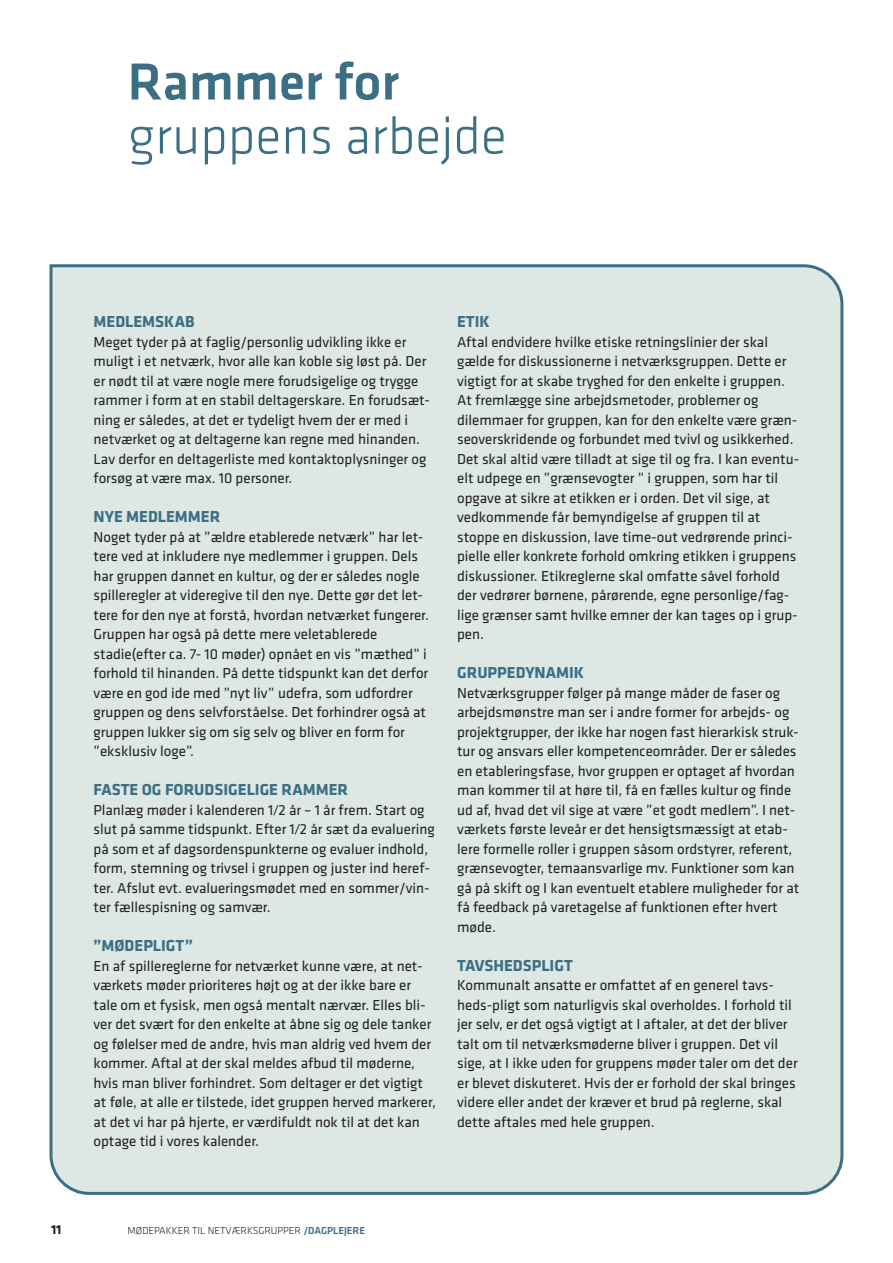
<style>
.page{position:relative;width:893px;height:1263px;background:#fff}
.page>*{position:absolute;margin:0;border:0;box-sizing:border-box;transform-origin:0 0}
.Overskrift_opslag_2{font:300 54px "Klavika";color:#3d6f84}
.Overskrift_opslag_1{font:500 54px "Klavika";color:#3d6f84}
.mellemrubrik{font:700 16.5px "Klavika";color:#3d6f84}
.BAR_Brød{font:15px/19.5px "Klavika";color:#231f20}
.t1{font:700 13.5px "Klavika";color:#231f20}
.t2{font:300 10.5px "Klavika";color:#231f20}
.s1{font-weight:500;color:#3d6f84}
</style>
<div class="page">
<div style="left:49px;top:264px;width:795px;height:931px;background:#dde7e4"></div>
<p class="Overskrift_opslag_1" style="left:128px;top:45px;width:273px">Rammer for</p>
<p class="Overskrift_opslag_2" style="left:128px;top:103px;width:381px">gruppens arbejde</p>
<p class="mellemrubrik" style="left:94px;top:310px;width:103px">MEDLEMSKAB</p>
<p class="BAR_Brød" style="left:94px;top:331px;width:338px">Meget tyder på at faglig/personlig udvikling ikke er muligt i et netværk, hvor alle kan koble sig løst på. Der er nødt til at være nogle mere forudsigelige og trygge rammer i form at en stabil deltagerskare. En forudsæt&shy;ning er således, at det er tydeligt hvem der er med i netværket og at deltagerne kan regne med hinanden.<br>Lav derfor en deltagerliste med kontaktoplysninger og forsøg at være max. 10 personer.</p>
<p class="mellemrubrik" style="left:94px;top:505px;width:128px">NYE MEDLEMMER</p>
<p class="BAR_Brød" style="left:94px;top:526px;width:337px">Noget tyder på at ”ældre etablerede netværk” har let&shy;tere ved at inkludere nye medlemmer i gruppen. Dels har gruppen dannet en kultur, og der er således nogle spilleregler at videregive til den nye. Dette gør det let&shy;tere for den nye at forstå, hvordan netværket fungerer.<br>Gruppen har også på dette mere veletablerede stadie(efter ca. 7- 10 møder) opnået en vis ”mæthed” i forhold til hinanden. På dette tidspunkt kan det derfor være en god ide med ”nyt liv” udefra, som udfordrer gruppen og dens selvforståelse. Det forhindrer også at gruppen lukker sig om sig selv og bliver en form for ”eksklusiv loge”.</p>
<p class="mellemrubrik" style="left:94px;top:778px;width:256px">FASTE OG FORUDSIGELIGE RAMMER</p>
<p class="BAR_Brød" style="left:94px;top:799px;width:343px">Planlæg møder i kalenderen 1⁄2 år – 1 år frem. Start og slut på samme tidspunkt. Efter 1⁄2 år sæt da evaluering på som et af dagsordenspunkterne og evaluer indhold, form, stemning og trivsel i gruppen og juster ind heref&shy;ter. Afslut evt. evalueringsmødet med en sommer/vin&shy;ter fællespisning og samvær.</p>
<p class="mellemrubrik" style="left:94px;top:934px;width:101px">”MØDEPLIGT”</p>
<p class="BAR_Brød" style="left:94px;top:955px;width:344px">En af spillereglerne for netværket kunne være, at net&shy;værkets møder prioriteres højt og at der ikke bare er tale om et fysisk, men også mentalt nærvær. Elles bli&shy;ver det svært for den enkelte at åbne sig og dele tanker og følelser med de andre, hvis man aldrig ved hvem der kommer. Aftal at der skal meldes afbud til møderne, hvis man bliver forhindret. Som deltager er det vigtigt at føle, at alle er tilstede, idet gruppen herved markerer, at det vi har på hjerte, er værdifuldt nok til at det kan optage tid i vores kalender.</p>
<p class="mellemrubrik" style="left:457px;top:310px;width:34px">ETIK</p>
<p class="BAR_Brød" style="left:457px;top:331px;width:344px">Aftal endvidere hvilke etiske retningslinier der skal gælde for diskussionerne i netværksgruppen. Dette er vigtigt for at skabe tryghed for den enkelte i gruppen.<br>At fremlægge sine arbejdsmetoder, problemer og dilemmaer for gruppen, kan for den enkelte være græn&shy;seoverskridende og forbundet med tvivl og usikkerhed.<br>Det skal altid være tilladt at sige til og fra. I kan eventu&shy;elt udpege en ”grænsevogter ” i gruppen, som har til opgave at sikre at etikken er i orden. Det vil sige, at vedkommende får bemyndigelse af gruppen til at stoppe en diskussion, lave time-out vedrørende princi&shy;pielle eller konkrete forhold omkring etikken i gruppens diskussioner. Etikreglerne skal omfatte såvel forhold der vedrører børnene, pårørende, egne personlige/fag&shy;lige grænser samt hvilke emner der kan tages op i grup&shy;pen.</p>
<p class="mellemrubrik" style="left:457px;top:661px;width:128px">GRUPPEDYNAMIK</p>
<p class="BAR_Brød" style="left:457px;top:682px;width:344px">Netværksgrupper følger på mange måder de faser og arbejdsmønstre man ser i andre former for arbejds- og projektgrupper, der ikke har nogen fast hierarkisk struk&shy;tur og ansvars eller kompetenceområder. Der er således en etableringsfase, hvor gruppen er optaget af hvordan man kommer til at høre til, få en fælles kultur og finde ud af, hvad det vil sige at være ”et godt medlem”. I net&shy;værkets første leveår er det hensigtsmæssigt at etab&shy;lere formelle roller i gruppen såsom ordstyrer, referent, grænsevogter, temaansvarlige mv. Funktioner som kan gå på skift og I kan eventuelt etablere muligheder for at få feedback på varetagelse af funktionen efter hvert møde.</p>
<p class="mellemrubrik" style="left:457px;top:953px;width:117px">TAVSHEDSPLIGT</p>
<p class="BAR_Brød" style="left:457px;top:975px;width:342px">Kommunalt ansatte er omfattet af en generel tavs&shy;heds-pligt som naturligvis skal overholdes. I forhold til jer selv, er det også vigtigt at I aftaler, at det der bliver talt om til netværksmøderne bliver i gruppen. Det vil sige, at I ikke uden for gruppens møder taler om det der er blevet diskuteret. Hvis der er forhold der skal bringes videre eller andet der kræver et brud på reglerne, skal dette aftales med hele gruppen.</p>
<p class="t1" style="left:51px;top:1220px;width:12px">11</p>
<p class="t2" style="left:128px;top:1224px;width:239px">MØDEPAKKER TIL NETVÆRKSGRUPPER <span class="s1">/DAGPLEJERE</span></p>
</div>
